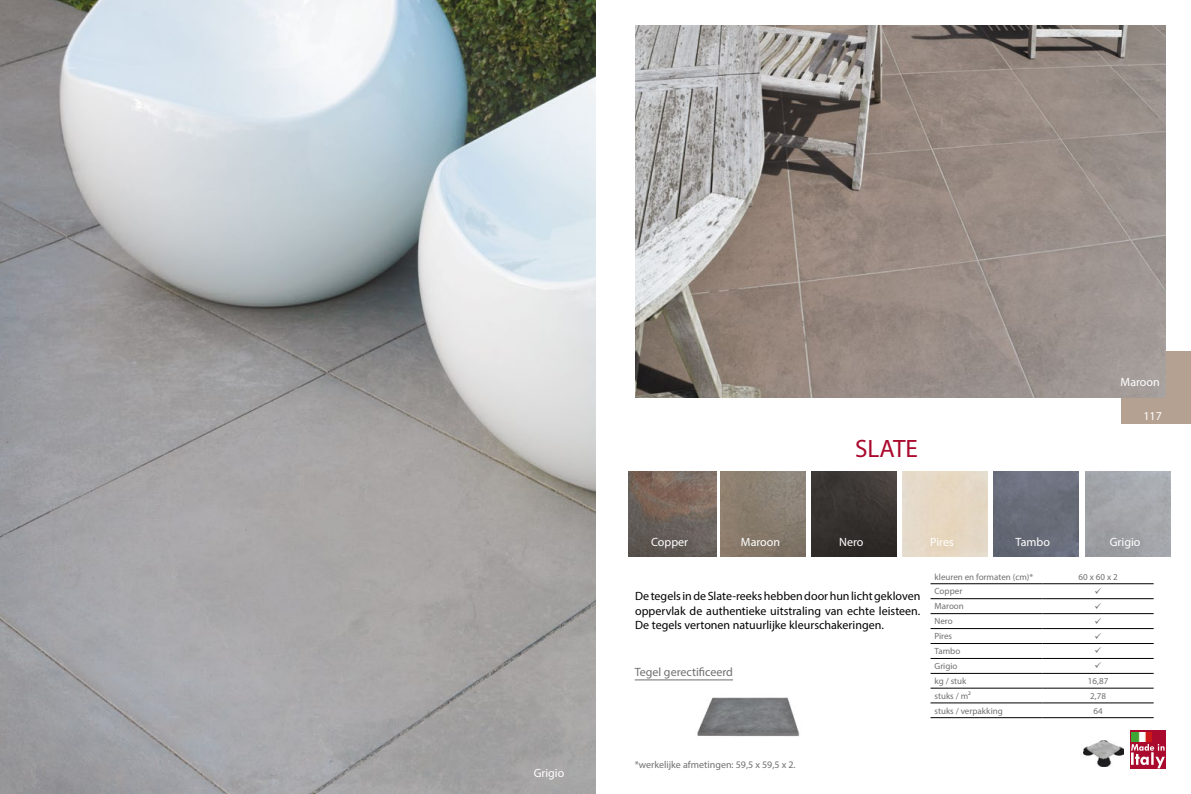
<style>
.page{position:relative;width:1191px;height:794px;background:#fff}
.page>*{position:absolute;margin:0;border:0;box-sizing:border-box;transform-origin:0 0}
.t1{font:25.2px "Myriad Pro";color:#a90a2e}
.t2{font:12px/14.4px "Myriad Pro";color:#000;text-align:justify}
.t3{font:12px "Myriad Pro";color:#fff}
.t4{font:12px "Myriad Pro";color:#706f6f}
.t5{font:10px "Myriad Pro";color:#706f6f}
.t6{font:9px "Myriad Pro";color:#706f6f}
</style>
<div class="page">
<img style="left:0;top:0;width:595px;height:794px">
<div style="left:1121px;top:351px;width:70px;height:73px;background:#b4a192"></div>
<img style="left:635px;top:26px;width:530px;height:371px">
<img style="left:993px;top:471px;width:85px;height:85px">
<img style="left:811px;top:471px;width:85px;height:85px">
<img style="left:721px;top:471px;width:85px;height:85px">
<hr style="left:634px;top:679px;width:99px;height:1px;background:#706f6f">
<hr style="left:930px;top:583px;width:112px;height:1px;background:#000">
<hr style="left:1042px;top:583px;width:111px;height:1px;background:#000">
<hr style="left:930px;top:598px;width:112px;height:1px;background:#000">
<hr style="left:1042px;top:598px;width:111px;height:1px;background:#000">
<hr style="left:930px;top:613px;width:112px;height:1px;background:#000">
<hr style="left:1042px;top:613px;width:111px;height:1px;background:#000">
<hr style="left:930px;top:628px;width:112px;height:1px;background:#000">
<hr style="left:1042px;top:628px;width:111px;height:1px;background:#000">
<hr style="left:930px;top:643px;width:112px;height:1px;background:#000">
<hr style="left:1042px;top:643px;width:111px;height:1px;background:#000">
<hr style="left:930px;top:658px;width:112px;height:1px;background:#000">
<hr style="left:1042px;top:658px;width:111px;height:1px;background:#000">
<hr style="left:930px;top:673px;width:112px;height:1px;background:#000">
<hr style="left:1042px;top:673px;width:111px;height:1px;background:#000">
<hr style="left:930px;top:688px;width:112px;height:1px;background:#000">
<hr style="left:1042px;top:688px;width:111px;height:1px;background:#000">
<hr style="left:930px;top:702px;width:112px;height:1px;background:#000">
<hr style="left:1042px;top:702px;width:111px;height:1px;background:#000">
<hr style="left:930px;top:717px;width:112px;height:1px;background:#000">
<hr style="left:1042px;top:717px;width:111px;height:1px;background:#000">
<img style="left:697px;top:697px;width:103px;height:40px">
<div style="left:1129px;top:730px;width:36px;height:38px;background:#a90a2e"></div>
<svg style="left:1131px;top:744px;width:33px;height:24px"></svg>
<svg style="left:1131px;top:732px;width:20px;height:9px"></svg>
<img style="left:628px;top:471px;width:88px;height:85px">
<img style="left:1083px;top:740px;width:40px;height:27px">
<p class="t3" style="left:534px;top:766px;width:32px">Grigio</p>
<p class="t3" style="left:1120px;top:375px;width:41px">Maroon</p>
<p class="t3" style="left:651px;top:534px;width:39px">Copper</p>
<h1 class="t1" style="left:855px;top:433px;width:64px">SLATE</h1>
<p class="t3" style="left:1143px;top:409px;width:20px">117</p>
<p class="t3" style="left:741px;top:534px;width:41px">Maroon</p>
<p class="t3" style="left:839px;top:534px;width:26px">Nero</p>
<p class="t3" style="left:930px;top:534px;width:25px">Pires</p>
<p class="t3" style="left:1015px;top:534px;width:36px">Tambo</p>
<p class="t3" style="left:1109px;top:534px;width:32px">Grigio</p>
<p class="t2" style="left:635px;top:589px;width:287px">De tegels in de Slate-reeks hebben door hun licht gekloven oppervlak de authentieke uitstraling van echte leisteen.<br>De tegels vertonen natuurlijke kleurschakeringen.</p>
<p class="t4" style="left:634px;top:664px;width:100px">Tegel gerectificeerd</p>
<p class="t6" style="left:934px;top:571px;width:100px">kleuren en formaten (cm)*</p>
<p class="t6" style="left:1078px;top:571px;width:41px">60 x 60 x 2</p>
<p class="t6" style="left:934px;top:586px;width:29px">Copper</p>
<p class="t6" style="left:934px;top:601px;width:31px">Maroon</p>
<p class="t6" style="left:934px;top:616px;width:20px">Nero</p>
<p class="t6" style="left:934px;top:631px;width:19px">Pires</p>
<p class="t6" style="left:934px;top:645px;width:27px">Tambo</p>
<p class="t6" style="left:934px;top:660px;width:24px">Grigio</p>
<p class="t6" style="left:934px;top:675px;width:33px">kg / stuk</p>
<p class="t6" style="left:1088px;top:675px;width:22px">16,87</p>
<p class="t6" style="left:934px;top:690px;width:38px">stuks / m²</p>
<p class="t6" style="left:1090px;top:690px;width:17px">2,78</p>
<p class="t6" style="left:934px;top:705px;width:70px">stuks / verpakking</p>
<p class="t6" style="left:1093px;top:705px;width:11px">64</p>
<p class="t5" style="left:634px;top:759px;width:162px">*werkelijke afmetingen: 59,5 x 59,5 x 2.</p>
</div>
